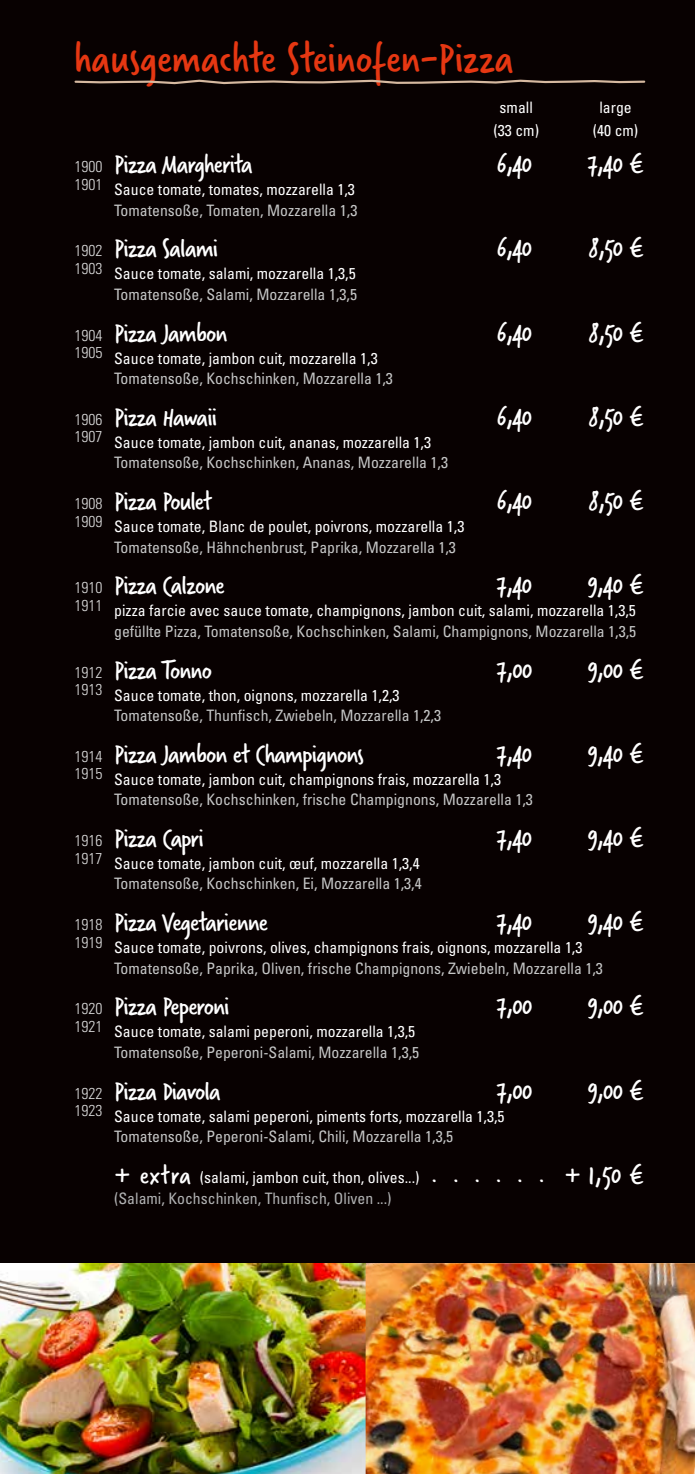
<style>
.page{position:relative;width:695px;height:1474px;background:#fff}
.page>*{position:absolute;margin:0;border:0;box-sizing:border-box;transform-origin:0 0}
.t1{font:45.5px "Verveine";color:#e63712}
.t2{font:28px "Verveine";letter-spacing:-.03em;color:#fff}
.t3{font:condensed 15.75px "Univers LT Std";color:#fff}
.t4{font:condensed 15.75px "Univers LT Std";color:#c5c6c6}
.t5{font:300 condensed 15.75px "Univers LT Std";color:#dadada}
.t6{font:condensed 15.75px "Univers LT Std";color:#b1b2b3}
.s1{font-family:"Univers LT Std";font-weight:300;font-stretch:condensed;font-size:15.75px;color:#dadada}
.s2{font-family:"Verveine";font-stretch:normal;font-size:28px}
</style>
<div class="page">
<div style="left:0;top:0;width:694px;height:1473px;background:#080101"></div>
<img style="left:0;top:1263px;width:694px;height:210px">
<svg style="left:74px;top:79px;width:572px;height:6px"></svg>
<h1 class="t1" style="left:74px;top:26px;width:440px">hausgemachte Steinofen-Pizza</h1>
<p class="t3" style="left:499px;top:98px;width:35px">small</p>
<p class="t3" style="left:599px;top:98px;width:34px">large</p>
<p class="t3" style="left:493px;top:121px;width:47px">(33 cm)</p>
<p class="t3" style="left:592px;top:121px;width:47px">(40 cm)</p>
<h2 class="t2" style="left:74px;top:145px;width:180px"><span class="s1">1900</span> Pizza Margherita</h2>
<h2 class="t2" style="left:497px;top:145px;width:37px">6,40</h2>
<h2 class="t2" style="left:587px;top:145px;width:59px">7,40 €</h2>
<p class="t3" style="left:114px;top:180px;width:242px">Sauce tomate, tomates, mozzarella 1,3</p>
<p class="t4" style="left:114px;top:200px;width:244px">Tomatensoße, Tomaten, Mozzarella 1,3</p>
<h2 class="t2" style="left:74px;top:229px;width:145px"><span class="s1">1902</span> Pizza Salami</h2>
<h2 class="t2" style="left:497px;top:229px;width:37px">6,40</h2>
<h2 class="t2" style="left:588px;top:229px;width:58px">8,50 €</h2>
<p class="t3" style="left:114px;top:264px;width:243px">Sauce tomate, salami, mozzarella 1,3,5</p>
<p class="t4" style="left:114px;top:284px;width:244px">Tomatensoße, Salami, Mozzarella 1,3,5</p>
<h2 class="t2" style="left:74px;top:313px;width:154px"><span class="s1">1904</span> Pizza Jambon</h2>
<h2 class="t2" style="left:497px;top:313px;width:37px">6,40</h2>
<h2 class="t2" style="left:588px;top:313px;width:58px">8,50 €</h2>
<p class="t3" style="left:114px;top:348px;width:265px">Sauce tomate, jambon cuit, mozzarella 1,3</p>
<p class="t4" style="left:114px;top:368px;width:280px">Tomatensoße, Kochschinken, Mozzarella 1,3</p>
<h2 class="t2" style="left:74px;top:397px;width:144px"><span class="s1">1906</span> Pizza Hawaii</h2>
<h2 class="t2" style="left:497px;top:397px;width:37px">6,40</h2>
<h2 class="t2" style="left:588px;top:397px;width:58px">8,50 €</h2>
<p class="t3" style="left:114px;top:432px;width:318px">Sauce tomate, jambon cuit, ananas, mozzarella 1,3</p>
<p class="t4" style="left:114px;top:453px;width:335px">Tomatensoße, Kochschinken, Ananas, Mozzarella 1,3</p>
<h2 class="t2" style="left:74px;top:482px;width:139px"><span class="s1">1908</span> Pizza Poulet</h2>
<h2 class="t2" style="left:497px;top:482px;width:37px">6,40</h2>
<h2 class="t2" style="left:588px;top:482px;width:58px">8,50 €</h2>
<p class="t3" style="left:114px;top:516px;width:351px">Sauce tomate, Blanc de poulet, poivrons, mozzarella 1,3</p>
<p class="t4" style="left:114px;top:537px;width:343px">Tomatensoße, Hähnchenbrust, Paprika, Mozzarella 1,3</p>
<h2 class="t2" style="left:74px;top:566px;width:152px"><span class="s1">1910</span> Pizza Calzone</h2>
<h2 class="t2" style="left:496px;top:566px;width:37px">7,40</h2>
<h2 class="t2" style="left:587px;top:566px;width:59px">9,40 €</h2>
<p class="t3" style="left:114px;top:600px;width:523px">pizza farcie avec sauce tomate, champignons, jambon cuit, salami, mozzarella 1,3,5</p>
<p class="t4" style="left:114px;top:621px;width:523px">gefüllte Pizza, Tomatensoße, Kochschinken, Salami, Champignons, Mozzarella 1,3,5</p>
<h2 class="t2" style="left:74px;top:650px;width:139px"><span class="s1">1912</span> Pizza Tonno</h2>
<h2 class="t2" style="left:496px;top:650px;width:37px">7,00</h2>
<h2 class="t2" style="left:587px;top:650px;width:59px">9,00 €</h2>
<p class="t3" style="left:114px;top:685px;width:287px">Sauce tomate, thon, oignons, mozzarella 1,2,3</p>
<p class="t4" style="left:114px;top:705px;width:328px">Tomatensoße, Thunfisch, Zwiebeln, Mozzarella 1,2,3</p>
<h2 class="t2" style="left:74px;top:734px;width:291px"><span class="s1">1914</span> Pizza Jambon et Champignons</h2>
<h2 class="t2" style="left:496px;top:734px;width:37px">7,40</h2>
<h2 class="t2" style="left:587px;top:734px;width:59px">9,40 €</h2>
<p class="t3" style="left:114px;top:769px;width:388px">Sauce tomate, jambon cuit, champignons frais, mozzarella 1,3</p>
<p class="t4" style="left:114px;top:789px;width:420px">Tomatensoße, Kochschinken, frische Champignons, Mozzarella 1,3</p>
<h2 class="t2" style="left:74px;top:818px;width:131px"><span class="s1">1916</span> Pizza Capri</h2>
<h2 class="t2" style="left:496px;top:818px;width:37px">7,40</h2>
<h2 class="t2" style="left:587px;top:818px;width:59px">9,40 €</h2>
<p class="t3" style="left:114px;top:853px;width:307px">Sauce tomate, jambon cuit, œuf, mozzarella 1,3,4</p>
<p class="t4" style="left:114px;top:873px;width:309px">Tomatensoße, Kochschinken, Ei, Mozzarella 1,3,4</p>
<h2 class="t2" style="left:74px;top:903px;width:195px"><span class="s1">1918</span> Pizza Vegetarienne</h2>
<h2 class="t2" style="left:496px;top:903px;width:37px">7,40</h2>
<h2 class="t2" style="left:587px;top:903px;width:59px">9,40 €</h2>
<p class="t3" style="left:114px;top:937px;width:469px">Sauce tomate, poivrons, olives, champignons frais, oignons, mozzarella 1,3</p>
<p class="t4" style="left:114px;top:958px;width:490px">Tomatensoße, Paprika, Oliven, frische Champignons, Zwiebeln, Mozzarella 1,3</p>
<h2 class="t2" style="left:74px;top:987px;width:156px"><span class="s1">1920</span> Pizza Peperoni</h2>
<h2 class="t2" style="left:496px;top:987px;width:37px">7,00</h2>
<h2 class="t2" style="left:587px;top:987px;width:59px">9,00 €</h2>
<p class="t3" style="left:114px;top:1021px;width:302px">Sauce tomate, salami peperoni, mozzarella 1,3,5</p>
<p class="t4" style="left:114px;top:1042px;width:306px">Tomatensoße, Peperoni-Salami, Mozzarella 1,3,5</p>
<h2 class="t2" style="left:74px;top:1071px;width:148px"><span class="s1">1922</span> Pizza Diavola</h2>
<h2 class="t2" style="left:496px;top:1071px;width:37px">7,00</h2>
<h2 class="t2" style="left:587px;top:1071px;width:59px">9,00 €</h2>
<p class="t3" style="left:114px;top:1106px;width:392px">Sauce tomate, salami peperoni, piments forts, mozzarella 1,3,5</p>
<p class="t4" style="left:114px;top:1126px;width:340px">Tomatensoße, Peperoni-Salami, Chili, Mozzarella 1,3,5</p>
<p class="t3" style="left:114px;top:1167px;width:307px"><span class="s2">+ extra</span> (salami, jambon cuit, thon, olives...)</p>
<h2 class="t2" style="left:564px;top:1155px;width:82px">+ 1,50 €</h2>
<p class="t6" style="left:114px;top:1188px;width:279px">(Salami, Kochschinken, Thunfisch, Oliven ...)</p>
<p class="t5" style="left:74px;top:175px;width:29px">1901</p>
<p class="t5" style="left:74px;top:259px;width:29px">1903</p>
<p class="t5" style="left:74px;top:343px;width:29px">1905</p>
<p class="t5" style="left:74px;top:427px;width:29px">1907</p>
<p class="t5" style="left:74px;top:511px;width:29px">1909</p>
<p class="t5" style="left:74px;top:596px;width:29px">1911</p>
<p class="t5" style="left:74px;top:680px;width:29px">1913</p>
<p class="t5" style="left:74px;top:764px;width:29px">1915</p>
<p class="t5" style="left:74px;top:848px;width:29px">1917</p>
<p class="t5" style="left:74px;top:932px;width:29px">1919</p>
<p class="t5" style="left:74px;top:1016px;width:29px">1921</p>
<p class="t5" style="left:74px;top:1101px;width:29px">1923</p>
</div>
